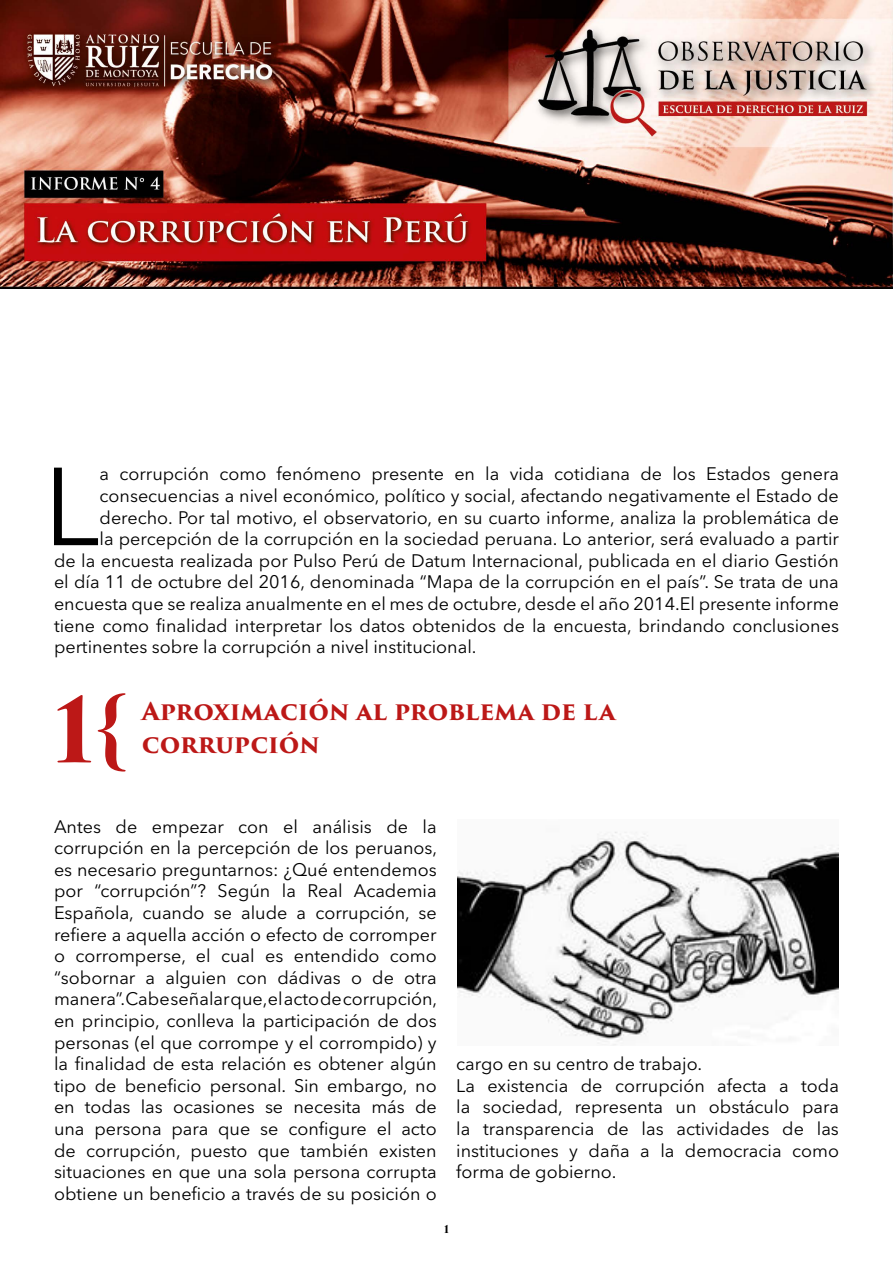
<style>
.page{position:relative;width:893px;height:1263px;background:#fff}
.page>*{position:absolute;margin:0;border:0;box-sizing:border-box;transform-origin:0 0}
.t1{font:109.5px "Avenir Next LT Pro";color:#000}
.t2{font:700 86.4px "Trajan Pro 3";color:#bc1817}
.t3{font:700 24px/33px "Trajan Pro 3";letter-spacing:-.005em;color:#bc1817}
.t4{font:18px/21.6px "Avenir Next LT Pro";color:#000;text-align:justify}
.t5{font:700 10.5px "Trajan Pro 3";color:#000}
</style>
<div class="page">
<img style="left:0;top:0;width:893px;height:289px">
<img style="left:457px;top:831px;width:382px;height:214px">
<h1 class="t1" style="left:44px;top:442px;width:57px">L</h1>
<p class="t4" style="left:100px;top:463px;width:741px">a corrupción como fenómeno presente en la vida cotidiana de los Estados genera</p>
<p class="t4" style="left:100px;top:485px;width:741px">consecuencias a nivel económico, político y social, afectando negativamente el Estado de</p>
<p class="t4" style="left:100px;top:506px;width:741px">derecho. Por tal motivo, el observatorio, en su cuarto informe, analiza la problemática de</p>
<p class="t4" style="left:100px;top:528px;width:741px">la percepción de la corrupción en la sociedad peruana. Lo anterior, será evaluado a partir</p>
<p class="t4" style="left:54px;top:550px;width:786px">de la encuesta realizada por Pulso Perú de Datum Internacional, publicada en el diario Gestión</p>
<p class="t4" style="left:54px;top:571px;width:786px">el día 11 de octubre del 2016, denominada “Mapa de la corrupción en el país”. Se trata de una</p>
<p class="t4" style="left:54px;top:593px;width:786px">encuesta que se realiza anualmente en el mes de octubre, desde el año 2014.El presente informe</p>
<p class="t4" style="left:54px;top:614px;width:786px">tiene como finalidad interpretar los datos obtenidos de la encuesta, brindando conclusiones</p>
<p class="t4" style="left:54px;top:636px;width:424px">pertinentes sobre la corrupción a nivel institucional.</p>
<h2 class="t2" style="left:54px;top:667px;width:78px">1 {</h2>
<h3 class="t3" style="left:142px;top:695px;width:475px">Aproximación al problema de la corrupción</h3>
<p class="t4" style="left:54px;top:815px;width:385px">Antes de empezar con el análisis de la corrupción en la percepción de los peruanos, es necesario preguntarnos: ¿Qué entendemos por “corrupción”? Según la Real Academia Española, cuando se alude a corrupción, se refiere a aquella acción o efecto de corromper o corromperse, el cual es entendido como “sobornar a alguien con dádivas o de otra manera”. Cabe señalar que, el acto de corrupción, en principio, conlleva la participación de dos personas (el que corrompe y el corrompido) y la finalidad de esta relación es obtener algún tipo de beneficio personal. Sin embargo, no en todas las ocasiones se necesita más de una persona para que se configure el acto de corrupción, puesto que también existen situaciones en que una sola persona corrupta obtiene un beneficio a través de su posición o</p>
<p class="t4" style="left:456px;top:1053px;width:384px;text-align:left">cargo en su centro de trabajo.<br>La existencia de corrupción afecta a toda la sociedad, representa un obstáculo para la transparencia de las actividades de las instituciones y daña a la democracia como forma de gobierno.</p>
<p class="t5" style="left:444px;top:1221px;width:6px">1</p>
</div>
